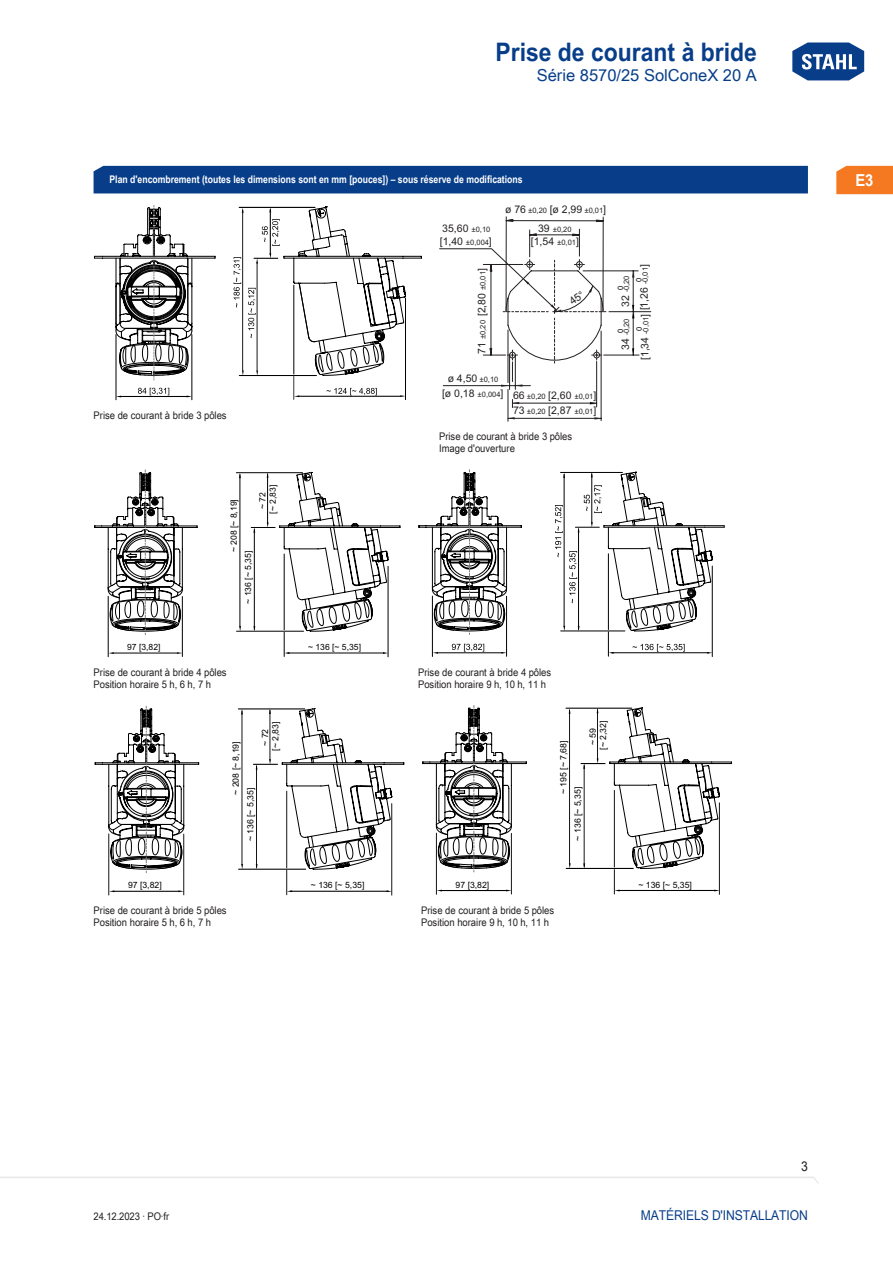
<style>
.page{position:relative;width:893px;height:1263px;background:#fff}
.page>*{position:absolute;margin:0;border:0;box-sizing:border-box;transform-origin:0 0}
.t1{font:700 25.5px "Arial Unicode MS";color:#083e89;scale:.9 1}
.t2{font:16.5px "Arial Unicode MS";color:#083e89}
.t3{font:700 16.5px "Arial Unicode MS";color:#fff;scale:.9 1}
.t4{font:13.5px "Arial Unicode MS";letter-spacing:-.01em;color:#083e89;scale:.9 1}
.t5{font:13.5px "Arial Unicode MS";color:#231f20;scale:.9 1}
.t6{font:10.5px "Arial Unicode MS";color:#231f20;scale:.9 1}
.t7{font:10.5px/12.3px "Arial Unicode MS";color:#231f20}
.TabHeader1stColumn{font:700 10.5px "Arial Unicode MS";color:#fff;scale:.83 1}
.t8{font:8.7px/10.5px "Arial Unicode MS";color:#000;text-align:center}
.t9{font:8.55px/10.5px "Arial Unicode MS";color:#000;text-align:center}
.t10{font:7.5px/15px "Arial Unicode MS";color:#231f20;text-align:right}
.t11{font:7.5px "Arial Unicode MS";color:#000002}
.s1{font-size:7.5px}
.s2{font-size:10.5px}
</style>
<div class="page">
<svg style="left:792px;top:42px;width:73px;height:39px"></svg>
<svg style="left:0;top:1176px;width:818px;height:7px"></svg>
<div style="left:836px;top:166px;width:57px;height:28px;background:#f47921"></div>
<svg style="left:422px;top:705px;width:310px;height:189px"></svg>
<svg style="left:95px;top:706px;width:309px;height:189px"></svg>
<hr style="left:712px;top:566px;width:1px;height:91px;background:#000">
<svg style="left:418px;top:470px;width:306px;height:186px"></svg>
<hr style="left:108px;top:596px;width:1px;height:61px;background:#000">
<hr style="left:388px;top:566px;width:1px;height:91px;background:#000">
<svg style="left:94px;top:470px;width:306px;height:186px"></svg>
<hr style="left:596px;top:361px;width:1px;height:46px;background:#231f20">
<hr style="left:512px;top:403px;width:85px;height:1px;background:#231f20">
<hr style="left:609px;top:311px;width:42px;height:1px;background:#231f20">
<hr style="left:583px;top:271px;width:55px;height:1px;background:#231f20">
<hr style="left:633px;top:271px;width:1px;height:41px;background:#231f20">
<hr style="left:604px;top:355px;width:35px;height:1px;background:#231f20">
<hr style="left:633px;top:312px;width:1px;height:43px;background:#231f20">
<svg style="left:632px;top:348px;width:2px;height:7px"></svg>
<svg style="left:632px;top:305px;width:2px;height:13px"></svg>
<hr style="left:601px;top:331px;width:1px;height:90px;background:#231f20">
<hr style="left:508px;top:418px;width:93px;height:1px;background:#231f20">
<hr style="left:603px;top:217px;width:1px;height:95px;background:#231f20">
<hr style="left:506px;top:217px;width:1px;height:95px;background:#231f20">
<hr style="left:506px;top:220px;width:97px;height:1px;background:#231f20">
<svg style="left:505px;top:219px;width:8px;height:3px"></svg>
<svg style="left:512px;top:399px;width:7px;height:9px"></svg>
<hr style="left:508px;top:389px;width:1px;height:32px;background:#231f20">
<hr style="left:405px;top:298px;width:1px;height:102px;background:#000">
<hr style="left:192px;top:334px;width:1px;height:66px;background:#000">
<hr style="left:116px;top:334px;width:1px;height:66px;background:#000">
<svg style="left:94px;top:205px;width:121px;height:175px"></svg>
<hr style="left:120px;top:396px;width:68px;height:1px;background:#000">
<svg style="left:138px;top:388px;width:31px;height:7px"></svg>
<svg style="left:234px;top:207px;width:188px;height:192px"></svg>
<div style="left:94px;top:166px;width:714px;height:27px;background:#083e89"></div>
<svg style="left:439px;top:229px;width:167px;height:161px"></svg>
<h1 class="t1" style="left:495px;top:33px;width:292px">Prise de courant à bride</h1>
<h2 class="t2" style="left:537px;top:63px;width:222px">Série 8570/25 SolConeX 20 A</h2>
<p class="TabHeader1stColumn" style="left:109px;top:172px;width:499px">Plan d'encombrement (toutes les dimensions sont en mm [pouces]) – sous réserve de modifications</p>
<p class="t6" style="left:94px;top:408px;width:149px">Prise de courant à bride 3 pôles</p>
<p class="t9" style="left:258px;top:514px;width:30px;rotate:-90deg">~ 72<br>[~ 2,83]</p>
<p class="t9" style="left:229px;top:552px;width:54px;rotate:-90deg">~ 208 [~ 8,19]</p>
<p class="t9" style="left:244px;top:604px;width:54px;rotate:-90deg">~ 136 [~ 5,35]</p>
<p class="t9" style="left:127px;top:643px;width:35px">97 [3,82]</p>
<p class="t9" style="left:308px;top:643px;width:54px">~ 136 [~ 5,35]</p>
<p class="t6" style="left:94px;top:665px;width:149px">Prise de courant à bride 4 pôles</p>
<p class="t6" style="left:94px;top:677px;width:132px">Position horaire 5 h, 6 h, 7 h</p>
<p class="t8" style="left:261px;top:751px;width:31px;rotate:-90deg">~ 72<br>[~ 2,83]</p>
<p class="t8" style="left:231px;top:795px;width:55px;rotate:-90deg">~ 208 [~ 8,19]</p>
<p class="t8" style="left:246px;top:841px;width:55px;rotate:-90deg">~ 136 [~ 5,35]</p>
<p class="t8" style="left:128px;top:881px;width:35px">97 [3,82]</p>
<p class="t8" style="left:311px;top:881px;width:55px">~ 136 [~ 5,35]</p>
<p class="t6" style="left:94px;top:903px;width:149px">Prise de courant à bride 5 pôles</p>
<p class="t6" style="left:94px;top:915px;width:132px">Position horaire 5 h, 6 h, 7 h</p>
<p class="t7" style="left:440px;top:223px;width:54px">35,60 <span class="s1">±0,10 </span>[1,40 <span class="s1">±0,004</span>]</p>
<p class="t7" style="left:477px;top:271px;width:4px;rotate:-90deg">]</p>
<p class="t10" style="left:476px;top:290px;width:20px;rotate:-90deg">±0,01</p>
<p class="t7" style="left:477px;top:354px;width:62px;rotate:-90deg">71 <span class="s1">±0,20</span> [2,80</p>
<p class="t7" style="left:505px;top:204px;width:103px">ø 76 <span class="s1">±0,20</span> [ø 2,99 <span class="s1">±0,01</span>]</p>
<p class="t10" style="left:538px;top:223px;width:35px"><span class="s2">39</span> ±0,20</p>
<p class="t7" style="left:531px;top:236px;width:50px">[1,54 <span class="s1">±0,01</span>]</p>
<p class="t7" style="left:448px;top:373px;width:52px">ø 4,50 <span class="s1">±0,10</span></p>
<p class="t10" style="left:442px;top:389px;width:156px"><sup>[ø</sup> <sup>0,18</sup> ±0,004<sup>]</sup> <span class="s2">66</span> ±0,20 <span class="s2">[2,60</span> ±0,01<span class="s2">]<br>73</span> ±0,20 <span class="s2">[2,87</span> ±0,01<span class="s2">]</span></p>
<p class="t6" style="left:439px;top:429px;width:149px">Prise de courant à bride 3 pôles</p>
<p class="t6" style="left:439px;top:441px;width:86px">Image d'ouverture</p>
<p class="t7" style="left:639px;top:267px;width:4px;rotate:-90deg">]</p>
<p class="t10" style="left:638px;top:299px;width:33px;rotate:-90deg"><span class="s2">26</span> -0,01</p>
<p class="t10" style="left:620px;top:307px;width:33px;rotate:-90deg"><span class="s2">32</span> -0,20</p>
<p class="t11" style="left:636px;top:282px;width:6px;rotate:-90deg">0</p>
<p class="t11" style="left:618px;top:290px;width:6px;rotate:-90deg">0</p>
<p class="t7" style="left:639px;top:317px;width:20px;rotate:-90deg">] [1,</p>
<p class="t10" style="left:639px;top:334px;width:19px;rotate:-90deg">-0,01</p>
<p class="t10" style="left:620px;top:350px;width:33px;rotate:-90deg"><span class="s2">34</span> -0,20</p>
<p class="t11" style="left:637px;top:331px;width:6px;rotate:-90deg">0</p>
<p class="t7" style="left:639px;top:360px;width:25px;rotate:-90deg">[1,34</p>
<p class="t11" style="left:618px;top:333px;width:6px;rotate:-90deg">0</p>
<p class="t6" style="left:418px;top:665px;width:149px">Prise de courant à bride 4 pôles</p>
<p class="t6" style="left:418px;top:677px;width:144px">Position horaire 9 h, 10 h, 11 h</p>
<p class="t8" style="left:588px;top:750px;width:31px;rotate:-90deg">~ 59<br>[~ 2,32]</p>
<p class="t8" style="left:559px;top:794px;width:55px;rotate:-90deg">~ 195 [~ 7,68]</p>
<p class="t8" style="left:573px;top:840px;width:55px;rotate:-90deg">~ 136 [~ 5,35]</p>
<p class="t8" style="left:456px;top:880px;width:35px">97 [3,82]</p>
<p class="t8" style="left:638px;top:880px;width:55px">~ 136 [~ 5,35]</p>
<p class="t6" style="left:421px;top:903px;width:149px">Prise de courant à bride 5 pôles</p>
<p class="t6" style="left:421px;top:915px;width:144px">Position horaire 9 h, 10 h, 11 h</p>
<h2 class="t3" style="left:855px;top:168px;width:22px">E3</h2>
<p class="t5" style="left:801px;top:1157px;width:9px">3</p>
<p class="t6" style="left:94px;top:1208px;width:86px">24.12.2023 · PO·fr</p>
<p class="t4" style="left:641px;top:1205px;width:187px">Matériels d'installation</p>
</div>
